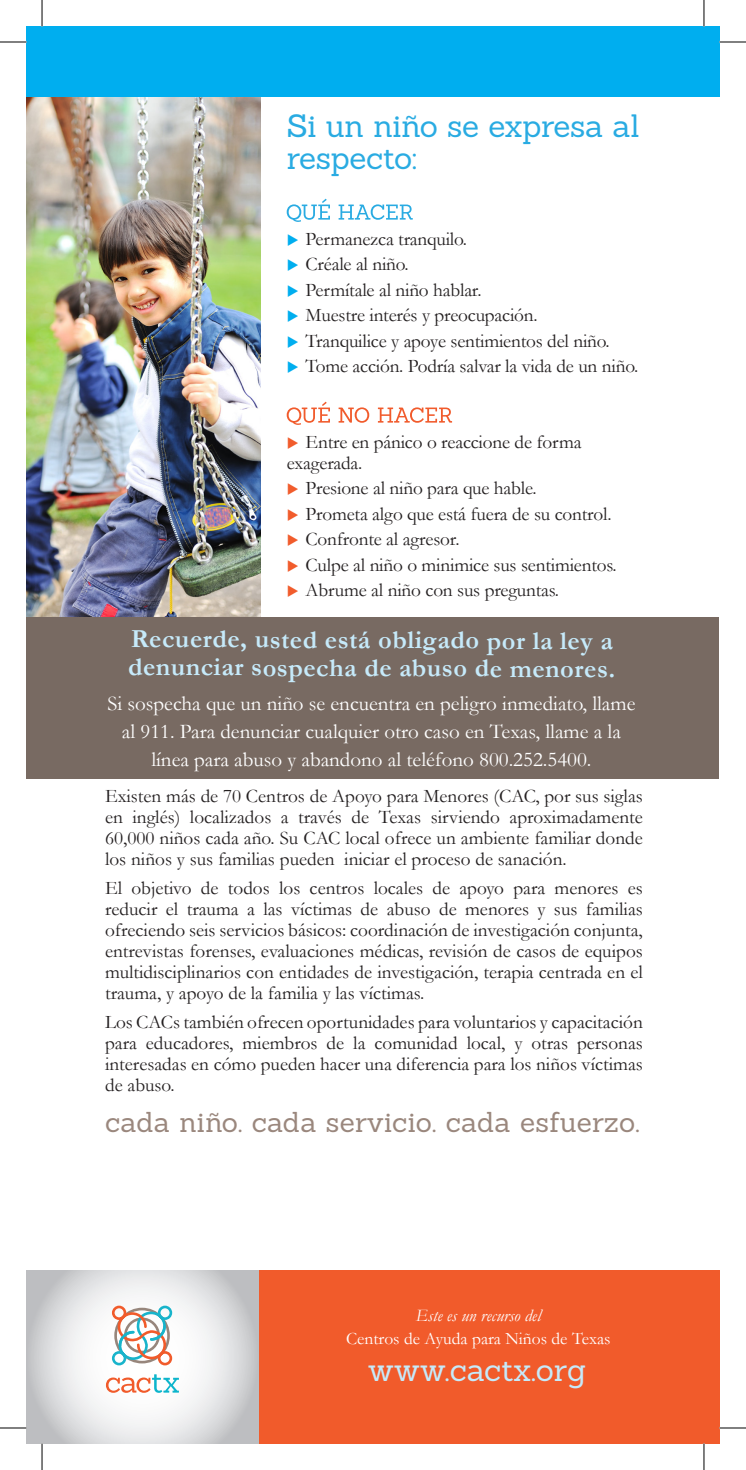
<style>
.page{position:relative;width:746px;height:1470px;background:#fff}
.page>*{position:absolute;margin:0;border:0;box-sizing:border-box;transform-origin:0 0}
.t1{font:31.5px/31.5px "Sanchez";letter-spacing:-.015em;color:#29abe2}
.t2{font:31.5px "Sanchez";color:#c6eafa}
.t3{font:28px "Sanchez";letter-spacing:.01em;color:#9a877d}
.t4{font:700 26.25px/28px "Garamond";letter-spacing:.015em;color:#c6eafa}
.t5{font:21px/28px "Garamond";color:#fff;text-align:center}
.t6{font:19.25px/21px "Garamond";letter-spacing:-.01em;color:#231f20}
.t7{font:17.5px/22.8px "Garamond";color:#fff;text-align:center}
.s1{font-style:italic}
</style>
<div class="page">
<img style="left:26px;top:97px;width:234px;height:521px">
<div style="left:26px;top:618px;width:692px;height:161px;background:#786a62"></div>
<svg style="left:287px;top:199px;width:126px;height:23px"></svg>
<svg style="left:287px;top:402px;width:165px;height:23px"></svg>
<div style="left:251px;top:1270px;width:468px;height:174px;background:#f15b2b"></div>
<svg style="left:26px;top:1270px;width:232px;height:174px"></svg>
<svg style="left:106px;top:1374px;width:73px;height:19px"></svg>
<svg style="left:111px;top:1306px;width:62px;height:61px"></svg>
<div style="left:26px;top:26px;width:693px;height:71px;background:#00aeef"></div>
<svg style="left:0;top:41px;width:27px;height:2px"></svg>
<svg style="left:719px;top:41px;width:27px;height:2px"></svg>
<svg style="left:0;top:1427px;width:27px;height:2px"></svg>
<svg style="left:719px;top:1427px;width:27px;height:2px"></svg>
<svg style="left:41px;top:0;width:2px;height:27px"></svg>
<svg style="left:41px;top:1444px;width:2px;height:26px"></svg>
<svg style="left:702px;top:0;width:3px;height:27px"></svg>
<svg style="left:703px;top:1444px;width:2px;height:26px"></svg>
<p class="t1" style="left:287px;top:110px;width:354px">Si un niño se expresa al respecto:</p>
<p class="t6" style="left:305px;top:226px;width:334px;line-height:25.4px">Permanezca tranquilo.<br>Créale al niño.<br>Permítale al niño hablar.<br>Muestre interés y preocupación.<br>Tranquilice y apoye sentimientos del niño.<br>Tome acción. Podría salvar la vida de un niño.</p>
<p class="t6" style="left:287px;top:431px;width:296px;text-indent:19px">Entre en pánico o reaccione de forma exagerada.</p>
<p class="t6" style="left:305px;top:475px;width:312px;line-height:25.4px">Presione al niño para que hable.<br>Prometa algo que está fuera de su control.<br>Confronte al agresor.<br>Culpe al niño o minimice sus sentimientos.<br>Abrume al niño con sus preguntas.</p>
<p class="t4" style="left:128px;top:625px;width:489px">Recuerde, usted está obligado por la ley a denunciar sospecha de abuso de menores.</p>
<p class="t5" style="left:107px;top:689px;width:529px">Si sospecha que un niño se encuentra en peligro inmediato, llame al 911. Para denunciar cualquier otro caso en Texas, llame a la línea para abuso y abandono al teléfono 800.252.5400.</p>
<p class="t6" style="left:105px;top:785px;width:539px;text-align:justify">Existen más de 70 Centros de Apoyo para Menores (CAC, por sus siglas en inglés) localizados a través de Texas sirviendo aproximadamente 60,000 niños cada año. Su CAC local ofrece un ambiente familiar donde los niños y sus familias pueden iniciar el proceso de sanación.</p>
<p class="t6" style="left:105px;top:877px;width:539px;text-align:justify">El objetivo de todos los centros locales de apoyo para menores es reducir el trauma a las víctimas de abuso de menores y sus familias ofreciendo seis servicios básicos: coordinación de investigación conjunta, entrevistas forenses, evaluaciones médicas, revisión de casos de equipos multidisciplinarios con entidades de investigación, terapia centrada en el trauma, y apoyo de la familia y las víctimas.</p>
<p class="t6" style="left:105px;top:1011px;width:539px;text-align:justify">Los CACs también ofrecen oportunidades para voluntarios y capacitación para educadores, miembros de la comunidad local, y otras personas interesadas en cómo pueden hacer una diferencia para los niños víctimas de abuso.</p>
<p class="t3" style="left:105px;top:1104px;width:536px">cada niño. cada servicio. cada esfuerzo.</p>
<p class="t7" style="left:346px;top:1304px;width:266px"><span class="s1">Este es un recurso del<br></span>Centros de Ayuda para Niños de Texas</p>
<p class="t2" style="left:368px;top:1349px;width:220px">www.cactx.org</p>
</div>
